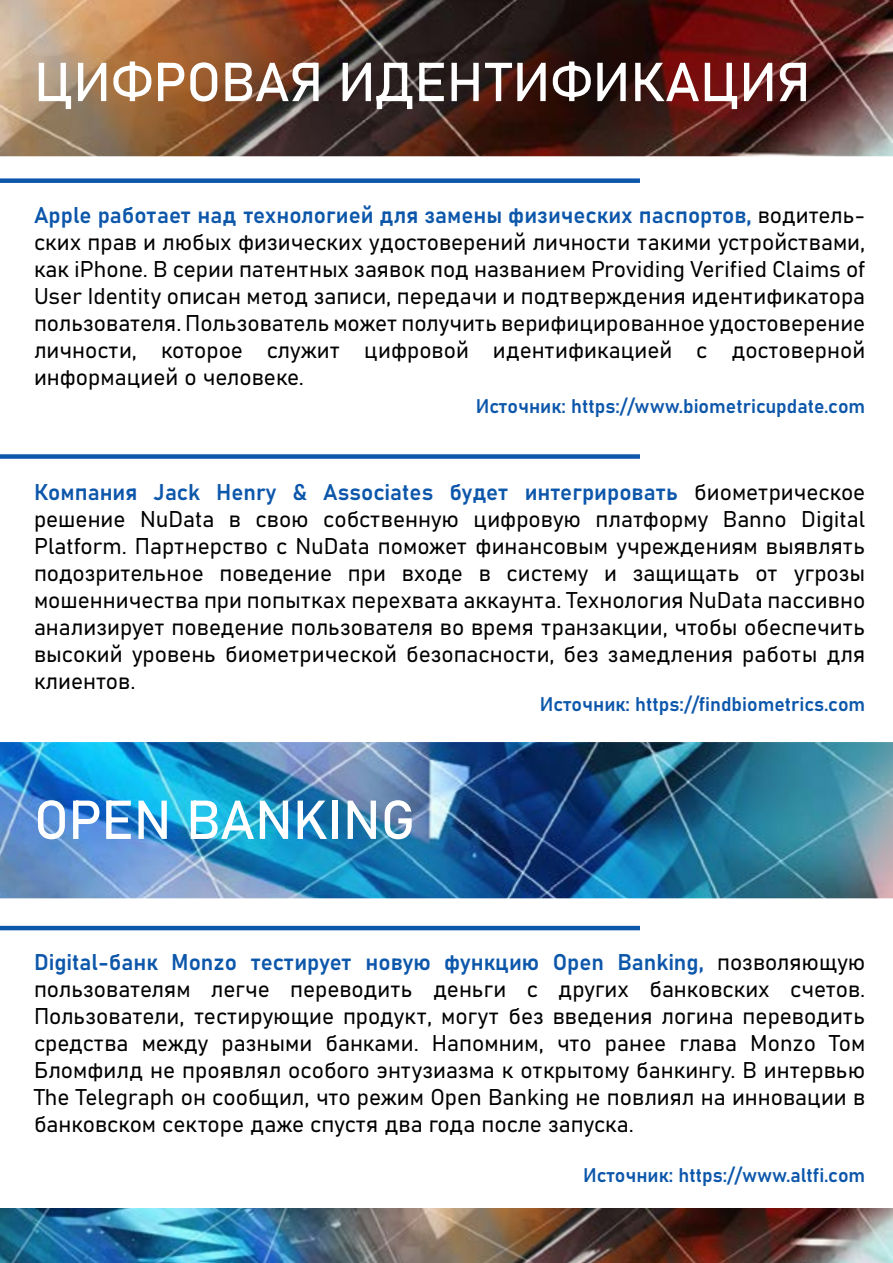
<style>
.page{position:relative;width:893px;height:1263px;background:#fff}
.page>*{position:absolute;margin:0;border:0;box-sizing:border-box;transform-origin:0 0}
.t1{font:54px "Bahnschrift";color:#fff}
.t2{font:22.5px/27px "Bahnschrift";color:#000;text-align:justify}
.t3{font:19.5px "Bahnschrift";color:#0d57ab}
.s1{color:#0d57ab}
</style>
<div class="page">
<img style="left:0;top:1209px;width:893px;height:54px">
<img style="left:0;top:0;width:893px;height:156px">
<div style="left:0;top:178px;width:640px;height:5px;background:#0d57ab"></div>
<hr style="left:0;top:926px;width:640px;height:4px;background:#0d57ab">
<div style="left:0;top:454px;width:640px;height:5px;background:#0d57ab"></div>
<img style="left:0;top:742px;width:893px;height:156px">
<h1 class="t1" style="left:34px;top:48px;width:778px">ЦИФРОВАЯ ИДЕНТИФИКАЦИЯ</h1>
<p class="t2" style="left:34px;top:201px;width:833px"><span class="s1">Apple работает над технологией для замены физических паспортов,</span> водитель&shy;ских прав и любых физических удостоверений личности такими устройствами, как iPhone. В серии патентных заявок под названием Providing Verified Claims of User Identity описан метод записи, передачи и подтверждения идентификатора пользователя. Пользователь может получить верифицированное удостоверение личности, которое служит цифровой идентификацией с достоверной информацией о человеке.</p>
<p class="t3" style="left:476px;top:394px;width:391px">Источник: https://www.biometricupdate.com</p>
<p class="t2" style="left:34px;top:478px;width:833px"><span class="s1">Компания Jack Henry &amp; Associates будет интегрировать</span> биометрическое решение NuData в свою собственную цифровую платформу Banno Digital Platform. Партнерство с NuData поможет финансовым учреждениям выявлять подозрительное поведение при входе в систему и защищать от угрозы мошенничества при попытках перехвата аккаунта. Технология NuData пассивно анализирует поведение пользователя во время транзакции, чтобы обеспечить высокий уровень биометрической безопасности, без замедления работы для клиентов.</p>
<p class="t3" style="left:540px;top:692px;width:327px">Источник: https://findbiometrics.com</p>
<h1 class="t1" style="left:34px;top:786px;width:383px">OPEN BANKING</h1>
<p class="t2" style="left:34px;top:949px;width:833px"><span class="s1">Digital-банк Monzo тестирует новую функцию Open Banking,</span> позволяющую пользователям легче переводить деньги с других банковских счетов.<br>Пользователи, тестирующие продукт, могут без введения логина переводить средства между разными банками. Напомним, что ранее глава Monzo Том Бломфилд не проявлял особого энтузиазма к открытому банкингу. В интервью The Telegraph он сообщил, что режим Open Banking не повлиял на инновации в банковском секторе даже спустя два года после запуска.</p>
<p class="t3" style="left:583px;top:1162px;width:284px">Источник: https://www.altfi.com</p>
</div>
